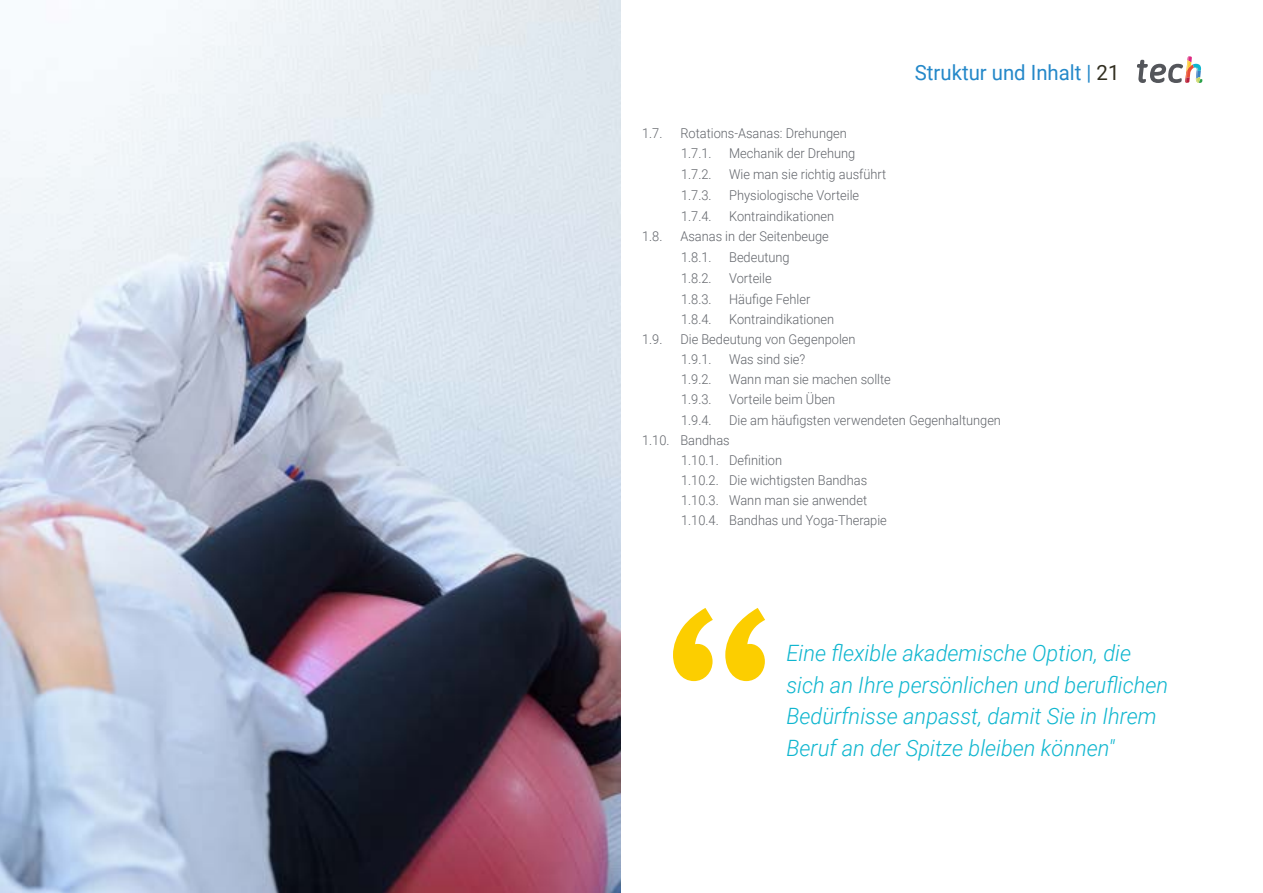
<style>
.page{position:relative;width:1263px;height:893px;background:#fff}
.page>*{position:absolute;margin:0;border:0;box-sizing:border-box;transform-origin:0 0}
.t1{font:italic 300 22.5px/31.5px "Roboto";color:#0fb6cf}
.t2{font:21px "Roboto";color:#2488c9}
.t3{font:300 13.5px/20.7px "Roboto";color:#61646a;scale:.95 1}
.s1{color:#312e20}
</style>
<div class="page">
<img style="left:0;top:0;width:621px;height:893px">
<svg style="left:1137px;top:56px;width:65px;height:27px"></svg>
<svg style="left:673px;top:608px;width:92px;height:73px"></svg>
<p class="t3" style="left:642px;top:122px;width:23px">1.7.</p>
<p class="t3" style="left:680px;top:122px;width:177px">Rotations-Asanas: Drehungen<br>1.7.1.</p>
<p class="t3" style="left:729px;top:143px;width:134px">Mechanik der Drehung</p>
<p class="t3" style="left:681px;top:164px;width:34px">1.7.2.</p>
<p class="t3" style="left:729px;top:164px;width:167px">Wie man sie richtig ausführt</p>
<p class="t3" style="left:681px;top:184px;width:34px">1.7.3.</p>
<p class="t3" style="left:729px;top:184px;width:138px">Physiologische Vorteile</p>
<p class="t3" style="left:681px;top:205px;width:34px">1.7.4.</p>
<p class="t3" style="left:729px;top:205px;width:112px">Kontraindikationen</p>
<p class="t3" style="left:642px;top:226px;width:23px">1.8.</p>
<p class="t3" style="left:680px;top:226px;width:158px">Asanas in der Seitenbeuge<br>1.8.1.</p>
<p class="t3" style="left:729px;top:247px;width:65px">Bedeutung</p>
<p class="t3" style="left:681px;top:267px;width:34px">1.8.2.</p>
<p class="t3" style="left:729px;top:267px;width:46px">Vorteile</p>
<p class="t3" style="left:681px;top:288px;width:34px">1.8.3.</p>
<p class="t3" style="left:729px;top:288px;width:87px">Häufige Fehler</p>
<p class="t3" style="left:681px;top:309px;width:34px">1.8.4.</p>
<p class="t3" style="left:729px;top:309px;width:112px">Kontraindikationen</p>
<p class="t3" style="left:642px;top:329px;width:23px">1.9.</p>
<p class="t3" style="left:680px;top:329px;width:186px;line-height:20px">Die Bedeutung von Gegenpolen<br>1.9.1.</p>
<p class="t3" style="left:729px;top:349px;width:82px">Was sind sie?</p>
<h2 class="t2" style="left:915px;top:57px;width:206px">Struktur und Inhalt | <span class="s1">21</span></h2>
<p class="t3" style="left:681px;top:369px;width:34px">1.9.2.</p>
<p class="t3" style="left:729px;top:369px;width:172px">Wann man sie machen sollte</p>
<p class="t3" style="left:681px;top:389px;width:34px">1.9.3.</p>
<p class="t3" style="left:729px;top:389px;width:113px">Vorteile beim Üben</p>
<p class="t3" style="left:681px;top:409px;width:34px">1.9.4.</p>
<p class="t3" style="left:729px;top:409px;width:288px">Die am häufigsten verwendeten Gegenhaltungen</p>
<p class="t3" style="left:642px;top:429px;width:94px">1.10. Bandhas</p>
<p class="t3" style="left:681px;top:449px;width:108px">1.10.1. Definition</p>
<p class="t3" style="left:681px;top:469px;width:197px">1.10.2. Die wichtigsten Bandhas</p>
<p class="t3" style="left:681px;top:489px;width:197px">1.10.3. Wann man sie anwendet</p>
<p class="t3" style="left:681px;top:510px;width:218px">1.10.4. Bandhas und Yoga-Therapie</p>
<h1 class="t1" style="left:786px;top:637px;width:383px">Eine flexible akademische Option, die sich an Ihre persönlichen und beruflichen Bedürfnisse anpasst, damit Sie in Ihrem Beruf an der Spitze bleiben können"</h1>
</div>
